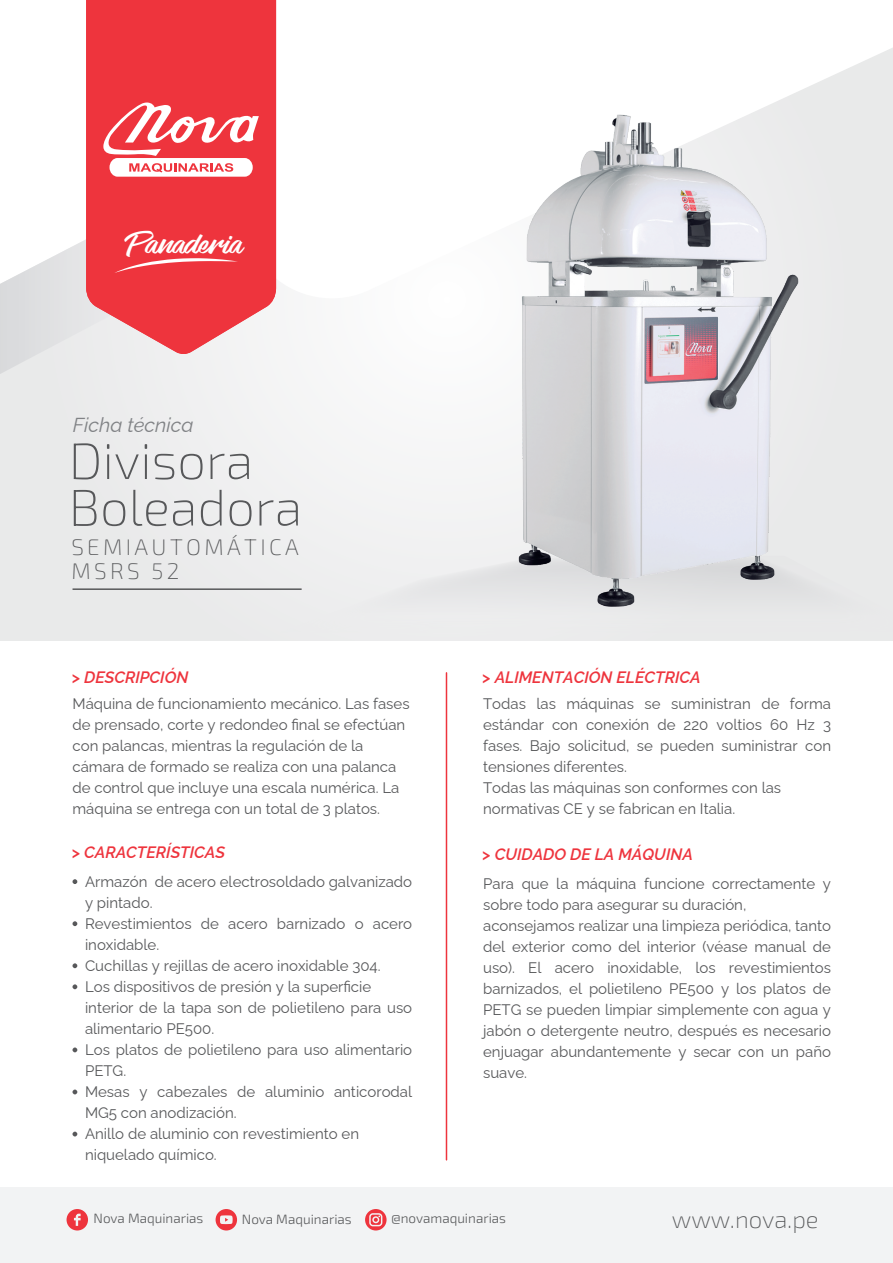
<style>
.page{position:relative;width:893px;height:1263px;background:#fff}
.page>*{position:absolute;margin:0;border:0;box-sizing:border-box;transform-origin:0 0}
.t1{font:200 51px/46.5px "Exo 2";color:#57585a}
.t2{font:28.95px "Venture Handmade";color:#fff;scale:1.2 1}
.t3{font:200 24px "Exo 2";color:#57585a}
.t4{font:200 22.5px/24px "Exo 2";letter-spacing:.15em;color:#57585a}
.t5{font:italic 20.25px "Raleway";color:#808285}
.t6{font:italic 600 16.5px "Raleway";color:#ee343d}
.t7{font:15.3px/21px "Raleway";color:#57585a}
.t8{font:300 13.5px "Exo 2";color:#57585a}
</style>
<div class="page">
<div style="left:0;top:0;width:893px;height:640px;background:#ececed"></div>
<svg style="left:0;top:0;width:893px;height:327px;fill:#fff"></svg>
<div style="left:0;top:1187px;width:893px;height:76px;background:#f2f3f4"></div>
<svg style="left:67px;top:1209px;width:21px;height:21px"></svg>
<svg style="left:216px;top:1209px;width:21px;height:21px"></svg>
<svg style="left:365px;top:1209px;width:22px;height:21px"></svg>
<hr style="left:73px;top:588px;width:229px;height:2px;background:#57585a">
<svg style="left:280px;top:570px;width:545px;height:30px"></svg>
<hr style="left:446px;top:673px;width:1px;height:487px;background:#ee343d">
<svg style="left:73px;top:879px;width:4px;height:5px"></svg>
<svg style="left:73px;top:963px;width:4px;height:5px"></svg>
<svg style="left:73px;top:984px;width:4px;height:5px"></svg>
<svg style="left:73px;top:1047px;width:4px;height:5px"></svg>
<svg style="left:73px;top:1089px;width:4px;height:5px"></svg>
<svg style="left:73px;top:1132px;width:4px;height:4px"></svg>
<svg style="left:73px;top:921px;width:4px;height:5px"></svg>
<div style="left:86px;top:0;width:190px;height:327px;background:#ee343d"></div>
<svg style="left:0;top:210px;width:243px;height:164px"></svg>
<svg style="left:103px;top:101px;width:156px;height:77px;background:#f47f84"></svg>
<img style="left:498px;top:103px;width:315px;height:504px">
<h2 class="t2" style="left:127px;top:226px;width:98px">Panaderia</h2>
<h3 class="t5" style="left:73px;top:409px;width:122px">Ficha técnica</h3>
<h1 class="t1" style="left:69px;top:436px;width:235px">Divisora<br>Boleadora</h1>
<h3 class="t4" style="left:71px;top:534px;width:229px">SEMIAUTOMÁTICA<br>MSRS 52</h3>
<p class="t6" style="left:71px;top:664px;width:119px">&gt; DESCRIPCIÓN</p>
<p class="t7" style="left:73px;top:691px;width:339px">Máquina de funcionamiento mecánico. Las fases de prensado, corte y redondeo final se efectúan con palancas, mientras la regulación de la cámara de formado se realiza con una palanca de control que incluye una escala numérica. La máquina se entrega con un total de 3 platos.</p>
<p class="t6" style="left:71px;top:839px;width:155px">&gt; CARACTERÍSTICAS</p>
<p class="t7" style="left:85px;top:869px;width:329px">Armazón de acero electrosoldado galvanizado y pintado.<br>Revestimientos de acero barnizado o acero inoxidable.<br>Cuchillas y rejillas de acero inoxidable 304.<br>Los dispositivos de presión y la superficie interior de la tapa son de polietileno para uso alimentario PE500.<br>Los platos de polietileno para uso alimentario<br>PETG.<br>Mesas y cabezales de aluminio anticorodal<br>MG5 con anodización.<br>Anillo de aluminio con revestimiento en niquelado químico.</p>
<p class="t6" style="left:482px;top:664px;width:220px">&gt; ALIMENTACIÓN ELÉCTRICA</p>
<p class="t7" style="left:483px;top:691px;width:349px">Todas las máquinas se suministran de forma estándar con conexión de 220 voltios 60 Hz 3 fases. Bajo solicitud, se pueden suministrar con tensiones diferentes.<br>Todas las máquinas son conformes con las normativas CE y se fabrican en Italia.</p>
<p class="t6" style="left:482px;top:841px;width:213px">&gt; CUIDADO DE LA MÁQUINA</p>
<p class="t7" style="left:483px;top:871px;width:349px">Para que la máquina funcione correctamente y sobre todo para asegurar su duración, aconsejamos realizar una limpieza periódica, tanto del exterior como del interior (véase manual de uso). El acero inoxidable, los revestimientos barnizados, el polietileno PE500 y los platos de PETG se pueden limpiar simplemente con agua y jabón o detergente neutro, después es necesario enjuagar abundantemente y secar con un paño suave.</p>
<p class="t8" style="left:94px;top:1209px;width:111px">Nova Maquinarias</p>
<p class="t8" style="left:242px;top:1209px;width:111px">Nova Maquinarias</p>
<p class="t8" style="left:391px;top:1209px;width:116px">@novamaquinarias</p>
<h3 class="t3" style="left:672px;top:1203px;width:148px">www.nova.pe</h3>
</div>
